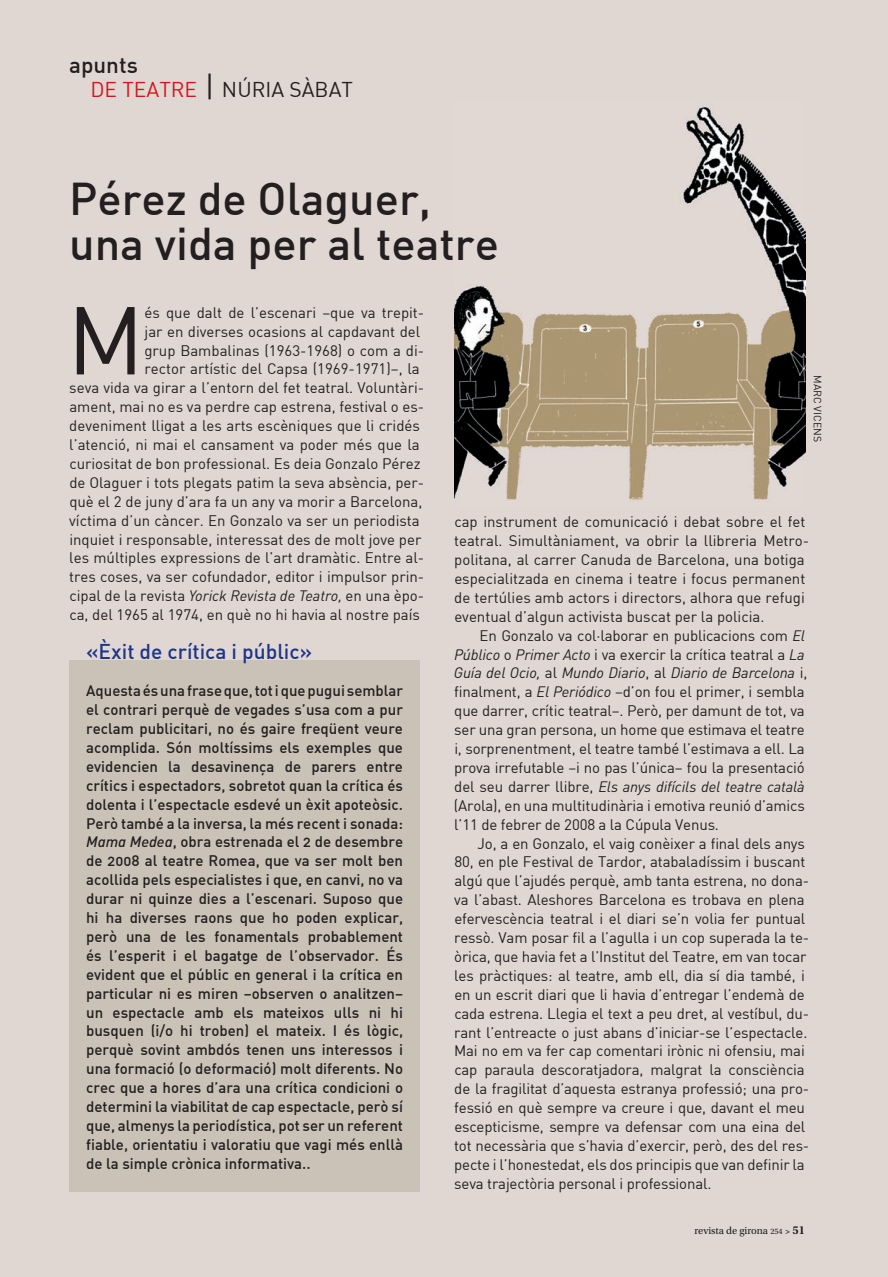
<style>
.page{position:relative;width:888px;height:1277px;background:#e1d7d2}
.page>*{position:absolute;margin:0;border:0;box-sizing:border-box;transform-origin:0 0}
.Apunts_text{font:94.65px "DIN";color:#231f20}
.Apunts_text-2{font:500 45px "DIN";color:#231f20}
.t1{font:500 22.5px "DIN";color:#231f20}
.Apunts_text-3{font:500 21px "DIN";color:#1e358b}
.t2{font:21px "DIN";color:#231f20}
.t3{font:21px "DIN";color:#d2161e}
.Apunts_text-4{font:15px/18.9px "DIN";color:#231f20}
.Apunts_text-5{font:15px/18.9px "DIN Medium Alternate";color:#231f20;text-align:justify}
.t4{font:10.5px "Utopia Std";color:#231f20}
.Cro_Fotograf{font:10.5px "DIN";color:#231f20}
.s1{font-size:30px}
.s2{font-style:italic}
.s3{font-family:"DIN Medium Italic Alt"}
.s4{font-size:8.25px}
.s5{font-weight:600;font-size:9px}
.s6{font-weight:600;font-size:12px}
</style>
<div class="page">
<div style="left:69px;top:660px;width:351px;height:531px;background:#cbc2b7"></div>
<img style="left:454px;top:105px;width:351px;height:396px">
<p class="t1" style="left:69px;top:50px;width:70px">apunts</p>
<p class="t3" style="left:90px;top:76px;width:46px">DE TEATRE</p>
<p class="t2" style="left:205px;top:76px;width:150px"><span class="s1">|</span> N úria Sàbat</p>
<p class="Apunts_text-2" style="left:69px;top:170px;width:363px">Pérez de Olaguer,</p>
<p class="Apunts_text-2" style="left:69px;top:215px;width:431px">una vida per al teatre</p>
<p class="Apunts_text" style="left:67px;top:281px;width:59px">M</p>
<p class="Apunts_text-4" style="left:144px;top:303px;width:281px">és que dalt de l’escenari –que va trepit-</p>
<p class="Apunts_text-4" style="left:145px;top:321px;width:277px">jar en diverses ocasions al capdavant del</p>
<p class="Apunts_text-4" style="left:144px;top:340px;width:281px">grup Bambalinas (1963-1968) o com a di-</p>
<p class="Apunts_text-4" style="left:144px;top:359px;width:277px">rector artístic del Capsa (1969-1971)–, la</p>
<p class="Apunts_text-4" style="left:69px;top:378px;width:356px">seva vida va girar a l’entorn del fet teatral. Voluntàri-</p>
<p class="Apunts_text-4" style="left:69px;top:397px;width:356px">ament, mai no es va perdre cap estrena, festival o es-</p>
<p class="Apunts_text-4" style="left:69px;top:416px;width:352px">deveniment lligat a les arts escèniques que li cridés</p>
<p class="Apunts_text-4" style="left:69px;top:435px;width:352px">l’atenció, ni mai el cansament va poder més que la</p>
<p class="Apunts_text-4" style="left:69px;top:454px;width:353px">curiositat de bon professional. Es deia Gonzalo Pérez</p>
<p class="Apunts_text-4" style="left:69px;top:473px;width:356px">de Olaguer i tots plegats patim la seva absència, per-</p>
<p class="Apunts_text-4" style="left:69px;top:492px;width:354px">què el 2 de juny d’ara fa un any va morir a Barcelona,</p>
<p class="Apunts_text-4" style="left:69px;top:510px;width:352px">víctima d’un càncer. En Gonzalo va ser un periodista</p>
<p class="Apunts_text-4" style="left:69px;top:529px;width:353px">inquiet i responsable, interessat des de molt jove per</p>
<p class="Apunts_text-4" style="left:69px;top:548px;width:356px">les múltiples expressions de l’art dramàtic. Entre al-</p>
<p class="Apunts_text-4" style="left:69px;top:567px;width:356px">tres coses, va ser cofundador, editor i impulsor prin-</p>
<p class="Apunts_text-4" style="left:69px;top:586px;width:356px">cipal de la revista <span class="s2">Yorick Revista de Teatro,</span> en una èpo-</p>
<p class="Apunts_text-4" style="left:69px;top:605px;width:352px">ca, del 1965 al 1974, en què no hi havia al nostre país</p>
<p class="Apunts_text-3" style="left:86px;top:638px;width:227px">«Èxit de crítica i públic»</p>
<p class="Apunts_text-5" style="left:86px;top:681px;width:318px">Aquesta és una frase que, tot i que pugui semblar el contrari perquè de vegades s’usa com a pur reclam publicitari, no és gaire freqüent veure acomplida. Són moltíssims els exemples que evidencien la desavinença de parers entre crítics i espectadors, sobretot quan la crítica és dolenta i l’espectacle esdevé un èxit apoteòsic.<br>Però també a la inversa, la més recent i sonada:<br><span class="s3">Mama Medea</span>, obra estrenada el 2 de desembre de 2008 al teatre Romea, que va ser molt ben acollida pels especialistes i que, en canvi, no va durar ni quinze dies a l’escenari. Suposo que hi ha diverses raons que ho poden explicar, però una de les fonamentals probablement és l’esperit i el bagatge de l’observador. És evident que el públic en general i la crítica en particular ni es miren –observen o analitzen– un espectacle amb els mateixos ulls ni hi busquen (i/o hi troben) el mateix. I és lògic, perquè sovint ambdós tenen uns interessos i una formació (o deformació) molt diferents. N o crec que a hores d’ara una crítica condicioni o determini la viabilitat de cap espectacle, però sí que, almenys la periodística, pot ser un referent fiable, orientatiu i valoratiu que vagi més enllà de la simple crònica informativa..</p>
<p class="Cro_Fotograf" style="left:824px;top:375px;width:68px;rotate:90deg">marc vicens</p>
<p class="Apunts_text-4" style="left:454px;top:512px;width:356px">cap instrument de comunicació i debat sobre el fet teatral. Simultàniament, va obrir la llibreria Metro&shy;politana, al carrer Canuda de Barcelona, una botiga especialitzada en cinema i teatre i focus permanent de tertúlies amb actors i directors, alhora que refugi eventual d’algun activista buscat per la policia.</p>
<p class="Apunts_text-4" style="left:454px;top:625px;width:355px;text-indent:26px">En Gonzalo va col·laborar en publicacions com <span class="s2">El Público</span> o <span class="s2">Primer Acto</span> i va exercir la crítica teatral a <span class="s2">La Guía del Ocio,</span> al <span class="s2">Mundo Diario</span>, al <span class="s2">Diario de Barcelona</span> i, finalment, a <span class="s2">El Periódico</span> –d’on fou el primer, i sembla que darrer, crític teatral–. Però, per damunt de tot, va ser una gran persona, un home que estimava el teatre i, sorprenentment, el teatre també l’estimava a ell. La prova irrefutable –i no pas l’única– fou la presentació del seu darrer llibre, <span class="s2">Els anys difícils del teatre català </span>(Arola), en una multitudinària i emotiva reunió d’amics l’11 de febrer de 2008 a la Cúpula Venus.</p>
<p class="Apunts_text-4" style="left:454px;top:833px;width:357px;text-indent:23px">Jo, a en Gonzalo, el vaig conèixer a final dels anys 80, en ple Festival de Tardor, atabaladíssim i buscant algú que l’ajudés perquè, amb tanta estrena, no dona&shy;va l’abast. Aleshores Barcelona es trobava en plena efervescència teatral i el diari se’n volia fer puntual ressò. Vam posar fil a l’agulla i un cop superada la te&shy;òrica, que havia fet a l’I nstitut del Teatre, em van tocar les pràctiques: al teatre, amb ell, dia sí dia també, i en un escrit diari que li havia d’entregar l’endemà de cada estrena. Llegia el text a peu dret, al vestíbul, du&shy;rant l’entreacte o just abans d’iniciar-se l’espectacle.<br>Mai no em va fer cap comentari irònic ni ofensiu, mai cap paraula descoratjadora, malgrat la consciència de la fragilitat d’aquesta estranya professió; una pro&shy;fessió en què sempre va creure i que, davant el meu escepticisme, sempre va defensar com una eina del tot necessària que s’havia d’exercir, però, des del res&shy;pecte i l’honestedat, els dos principis que van definir la seva trajectòria personal i professional.</p>
<p class="t4" style="left:694px;top:1225px;width:112px">revista de girona <span class="s4">254</span> <span class="s5">&gt;</span> <span class="s6">51</span></p>
</div>
